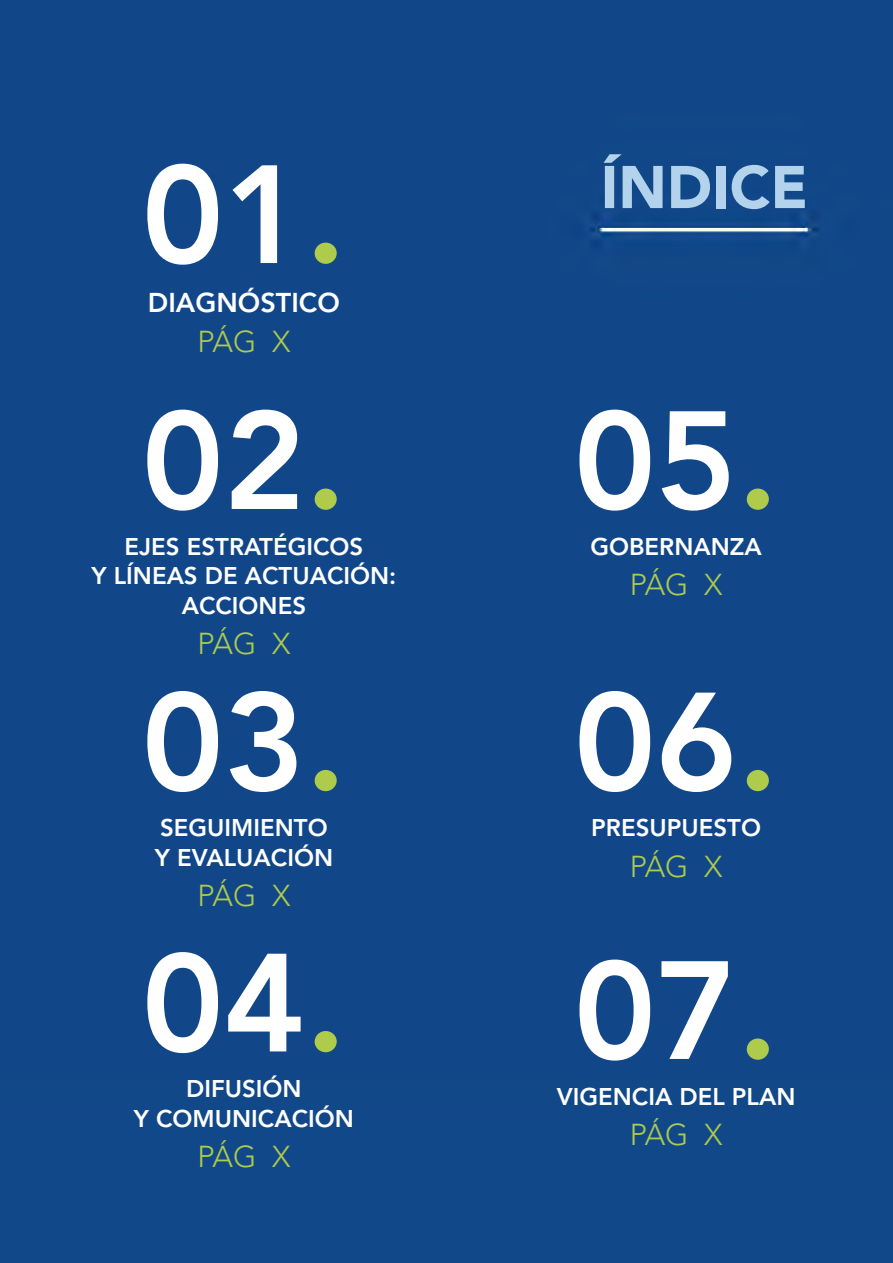
<style>
.page{position:relative;width:893px;height:1263px;background:#fff}
.page>*{position:absolute;margin:0;border:0;box-sizing:border-box;transform-origin:0 0}
.t1{font:800 138px "Avenir";color:#fff}
.t2{font:900 59.55px "Avenir";color:#b3d3ec}
.t3{font:300 30px "Avenir";letter-spacing:-.035em;color:#aecb4c}
.t4{font:800 27px "Avenir";color:#fff}
.t5{font:800 24px/29.4px "Avenir";color:#fff;text-align:center}
.s1{color:#aecb4c}
</style>
<div class="page">
<div style="left:0;top:0;width:893px;height:1262px;background:#114788"></div>
<h1 class="t1" style="left:142px;top:159px;width:206px">01<span class="s1">.</span></h1>
<p class="t4" style="left:148px;top:292px;width:193px">DIAGNÓSTICO</p>
<p class="t3" style="left:198px;top:330px;width:94px">PÁG X</p>
<h1 class="t1" style="left:142px;top:405px;width:206px">02<span class="s1">.</span></h1>
<p class="t5" style="left:92px;top:534px;width:306px">EJES ESTRATÉGICOS<br>Y LÍNEAS DE ACTUACIÓN:<br>ACCIONES</p>
<p class="t3" style="left:198px;top:631px;width:94px">PÁG X</p>
<h1 class="t1" style="left:142px;top:686px;width:206px">03<span class="s1">.</span></h1>
<p class="t5" style="left:155px;top:815px;width:180px;text-align:left">SEGUIMIENTO<br>Y EVALUACIÓN</p>
<p class="t3" style="left:198px;top:883px;width:94px">PÁG X</p>
<h1 class="t1" style="left:142px;top:947px;width:206px">04<span class="s1">.</span></h1>
<p class="t5" style="left:134px;top:1076px;width:221px">DIFUSIÓN<br>Y COMUNICACIÓN</p>
<p class="t3" style="left:198px;top:1144px;width:94px">PÁG X</p>
<h2 class="t2" style="left:601px;top:163px;width:209px">ÍNDICE</h2>
<h1 class="t1" style="left:574px;top:405px;width:206px">05<span class="s1">.</span></h1>
<p class="t5" style="left:590px;top:534px;width:173px">GOBERNANZA</p>
<p class="t3" style="left:630px;top:572px;width:94px">PÁG X</p>
<h1 class="t1" style="left:574px;top:686px;width:206px">06<span class="s1">.</span></h1>
<p class="t5" style="left:591px;top:815px;width:171px">PRESUPUESTO</p>
<p class="t3" style="left:630px;top:854px;width:94px">PÁG X</p>
<h1 class="t1" style="left:574px;top:954px;width:206px">07<span class="s1">.</span></h1>
<p class="t5" style="left:557px;top:1084px;width:240px">VIGENCIA DEL PLAN</p>
<p class="t3" style="left:630px;top:1122px;width:94px">PÁG X</p>
</div>
